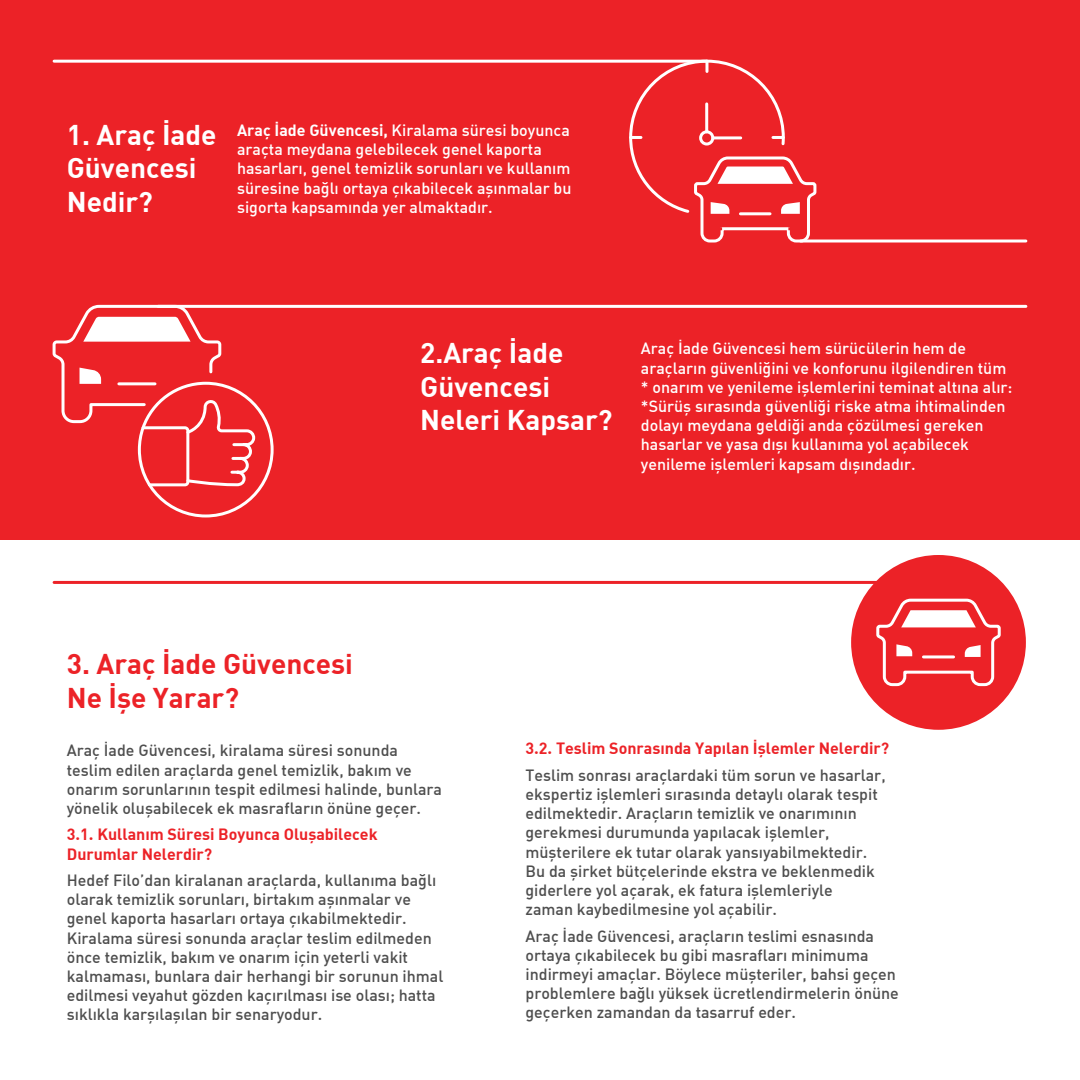
<style>
.page{position:relative;width:1080px;height:1080px;background:#fff}
.page>*{position:absolute;margin:0;border:0;box-sizing:border-box;transform-origin:0 0}
.t1{font:700 28px/33.6px "DIN";color:#fff}
.t2{font:700 28px/33.6px "DIN";color:#ec2227}
.t3{font:16px/19.2px "DIN Medium Alternate";color:#4e4e4e}
.t4{font:16px/19.2px "DIN Medium Alternate";color:#fff}
.t5{font:16px/19.2px "DIN Bold Alternate";color:#ec2227}
.s1{font-family:"DIN Bold Alternate";font-weight:400}
.s2{font-family:"DIN Bold Alternate"}
.s3{font-family:"DIN";font-weight:700}
</style>
<div class="page">
<div style="left:0;top:0;width:1080px;height:540px;background:#ec2227"></div>
<div style="left:851px;top:555px;width:175px;height:175px;background:#ec2227;border-radius:50%"></div>
<svg style="left:628px;top:59px;width:190px;height:184px"></svg>
<svg style="left:876px;top:598px;width:125px;height:89px"></svg>
<hr style="left:54px;top:581px;width:838px;height:3px;background:#ec2227">
<hr style="left:158px;top:305px;width:868px;height:3px;background:#fff">
<hr style="left:54px;top:60px;width:653px;height:3px;background:#fff">
<hr style="left:801px;top:240px;width:225px;height:3px;background:#fff">
<svg style="left:52px;top:304px;width:223px;height:214px"></svg>
<h1 class="t1" style="left:67px;top:116px;width:151px">1. Araç <span class="s1">İ</span>ade<br>Güvencesi<br>Nedir?</h1>
<p class="t4" style="left:237px;top:120px;width:336px"><span class="s2">Araç İade Güvencesi,</span> Kiralama süresi boyunca araçta meydana gelebilecek genel kaporta hasarları, genel temizlik sorunları ve kullanım süresine bağlı ortaya çıkabilecek aşınmalar bu sigorta kapsamında yer almaktadır.</p>
<h1 class="t1" style="left:420px;top:335px;width:194px">2.Araç <span class="s1">İ</span>ade<br>Güvencesi<br>Neleri Kapsar?</h1>
<p class="t4" style="left:641px;top:339px;width:373px">Araç İade Güvencesi hem sürücülerin hem de araçların güvenliğini ve konforunu ilgilendiren tüm * onarım ve yenileme işlemlerini teminat altına alır: *Sürüş sırasında güvenliği riske atma ihtimalinden dolayı meydana geldiği anda çözülmesi gereken hasarlar ve yasa dışı kullanıma yol açabilecek yenileme işlemleri kapsam dışındadır.</p>
<h1 class="t2" style="left:67px;top:646px;width:288px">3. Araç <span class="s1">İ</span>ade Güvencesi<br>Ne <span class="s1">İş</span>e Yarar?</h1>
<p class="t3" style="left:67px;top:741px;width:377px">Araç İade Güvencesi, kiralama süresi sonunda teslim edilen araçlarda genel temizlik, bakım ve onarım sorunlarının tespit edilmesi halinde, bunlara yönelik oluşabilecek ek masrafların önüne geçer.</p>
<p class="t5" style="left:67px;top:824px;width:312px"><span class="s3">3</span>.<span class="s3">1</span>. Kullanım Süresi Boyunca Oluşabilecek<br>Durumlar Nelerdir?</p>
<p class="t3" style="left:67px;top:870px;width:378px">Hedef Filo’dan kiralanan araçlarda, kullanıma bağlı olarak temizlik sorunları, birtakım aşınmalar ve genel kaporta hasarları ortaya çıkabilmektedir.<br>Kiralama süresi sonunda araçlar teslim edilmeden önce temizlik, bakım ve onarım için yeterli vakit kalmaması, bunlara dair herhangi bir sorunun ihmal edilmesi veyahut gözden kaçırılması ise olası; hatta sıklıkla karşılaşılan bir senaryodur.</p>
<p class="t5" style="left:526px;top:738px;width:365px"><span class="s3">3</span>.<span class="s3">2</span>. Teslim Sonrasında Yapılan İşlemler Nelerdir?</p>
<p class="t3" style="left:526px;top:765px;width:362px">Teslim sonrası araçlardaki tüm sorun ve hasarlar, ekspertiz işlemleri sırasında detaylı olarak tespit edilmektedir. Araçların temizlik ve onarımının gerekmesi durumunda yapılacak işlemler, müşterilere ek tutar olarak yansıyabilmektedir.<br>Bu da şirket bütçelerinde ekstra ve beklenmedik giderlere yol açarak, ek fatura işlemleriyle<br>zaman kaybedilmesine yol açabilir.</p>
<p class="t3" style="left:526px;top:926px;width:375px">Araç İade Güvencesi, araçların teslimi esnasında ortaya çıkabilecek bu gibi masrafları minimuma indirmeyi amaçlar. Böylece müşteriler, bahsi geçen problemlere bağlı yüksek ücretlendirmelerin önüne geçerken zamandan da tasarruf eder.</p>
</div>
